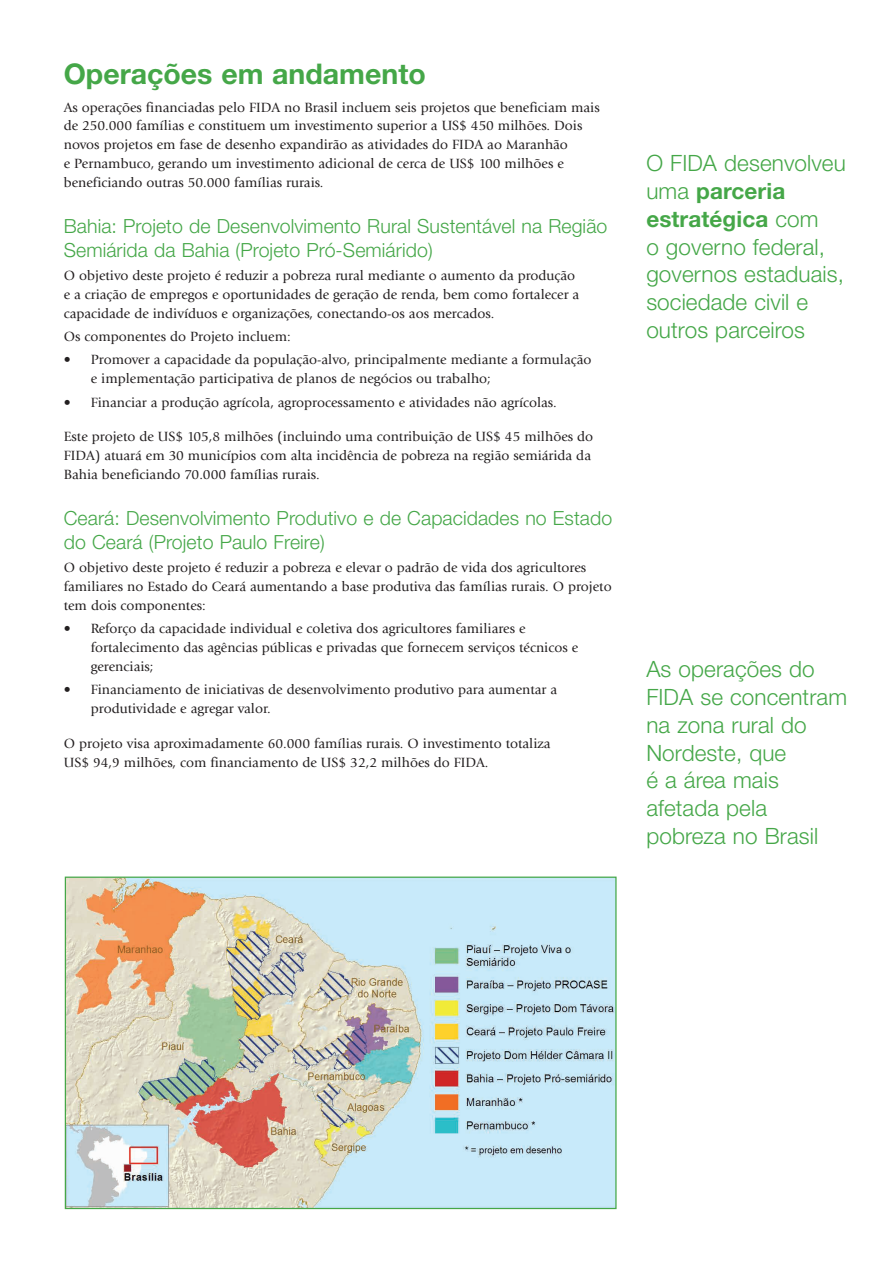
<style>
.page{position:relative;width:893px;height:1263px;background:#fff}
.page>*{position:absolute;margin:0;border:0;box-sizing:border-box;transform-origin:0 0}
.t1{font:700 28.5px "Helvetica Neue LT Std";color:#45a748}
.t2{font:300 22.5px/27.8px "Helvetica Neue LT Std";letter-spacing:.005em;color:#45a748}
.t3{font:300 19.5px/24px "Helvetica Neue LT Std";letter-spacing:.005em;color:#45a748}
.t4{font:13.95px/18.9px "Giovanni Std";color:#231f20}
.s1{font-weight:700}
</style>
<div class="page">
<img style="left:67px;top:878px;width:548px;height:329px">
<h1 class="t1" style="left:64px;top:56px;width:364px">Operações em andamento</h1>
<p class="t4" style="left:64px;top:98px;width:537px">As operações financiadas pelo FIDA no Brasil incluem seis projetos que beneficiam mais de 250.000 famílias e constituem um investimento superior a US$ 450 milhões. Dois novos projetos em fase de desenho expandirão as atividades do FIDA ao Maranhão<br>e Pernambuco, gerando um investimento adicional de cerca de US$ 100 milhões e beneficiando outras 50.000 famílias rurais.</p>
<h3 class="t3" style="left:64px;top:214px;width:545px">Bahia: Projeto de Desenvolvimento Rural Sustentável na Região<br>Semiárida da Bahia (Projeto Pró-Semiárido)</h3>
<p class="t4" style="left:64px;top:266px;width:517px">O objetivo deste projeto é reduzir a pobreza rural mediante o aumento da produção e a criação de empregos e oportunidades de geração de renda, bem como fortalecer a capacidade de indivíduos e organizações, conectando-os aos mercados.</p>
<p class="t4" style="left:64px;top:327px;width:228px">Os componentes do Projeto incluem:</p>
<p class="t4" style="left:91px;top:351px;width:502px;text-indent:-27px">• Promover a capacidade da população-alvo, principalmente mediante a formulação e implementação participativa de planos de negócios ou trabalho;</p>
<p class="t4" style="left:64px;top:393px;width:494px">• Financiar a produção agrícola, agroprocessamento e atividades não agrícolas.</p>
<p class="t4" style="left:64px;top:428px;width:531px">Este projeto de US$ 105,8 milhões (incluindo uma contribuição de US$ 45 milhões do<br>FIDA) atuará em 30 municípios com alta incidência de pobreza na região semiárida da<br>Bahia beneficiando 70.000 famílias rurais.</p>
<h3 class="t3" style="left:64px;top:506px;width:550px">Ceará: Desenvolvimento Produtivo e de Capacidades no Estado do Ceará (Projeto Paulo Freire)</h3>
<p class="t4" style="left:64px;top:558px;width:549px">O objetivo deste projeto é reduzir a pobreza e elevar o padrão de vida dos agricultores familiares no Estado do Ceará aumentando a base produtiva das famílias rurais. O projeto tem dois componentes:</p>
<p class="t4" style="left:91px;top:619px;width:489px;text-indent:-27px">• Reforço da capacidade individual e coletiva dos agricultores familiares e fortalecimento das agências públicas e privadas que fornecem serviços técnicos e gerenciais;</p>
<p class="t4" style="left:91px;top:680px;width:468px;text-indent:-27px">• Financiamento de iniciativas de desenvolvimento produtivo para aumentar a produtividade e agregar valor.</p>
<p class="t4" style="left:64px;top:734px;width:488px">O projeto visa aproximadamente 60.000 famílias rurais. O investimento totaliza<br>US$ 94,9 milhões, com financiamento de US$ 32,2 milhões do FIDA.</p>
<h2 class="t2" style="left:646px;top:149px;width:201px">O FIDA desenvolveu uma <span class="s1">parceria estratégica</span> com<br>o governo federal, governos estaduais, sociedade civil e outros parceiros</h2>
<h2 class="t2" style="left:646px;top:655px;width:202px">As operações do<br>FIDA se concentram na zona rural do<br>Nordeste, que<br>é a área mais afetada pela pobreza no Brasil</h2>
</div>
